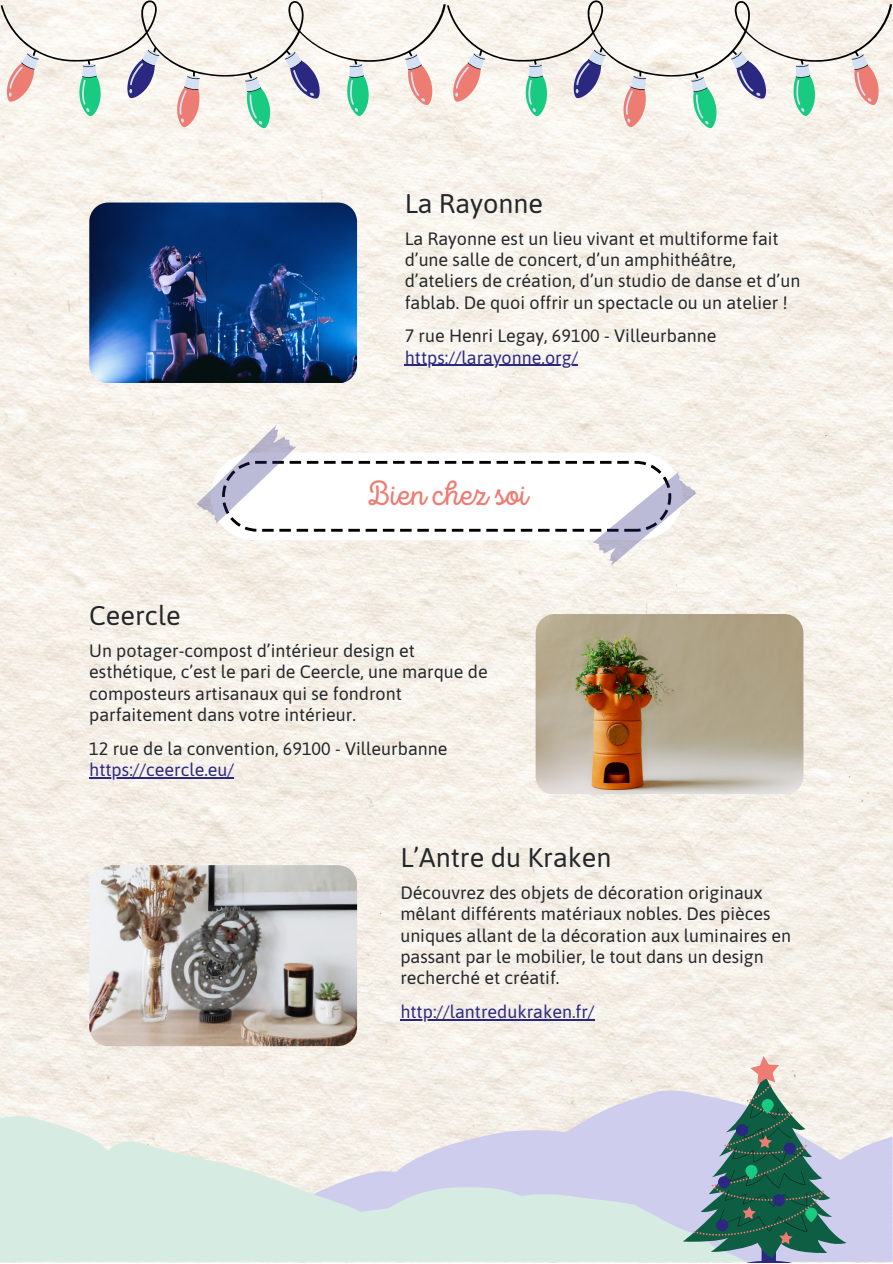
<style>
.page{position:relative;width:893px;height:1264px;background:#fff}
.page>*{position:absolute;margin:0;border:0;box-sizing:border-box;transform-origin:0 0}
.t1{font:34.8px "Intro Script";color:#ed7c73}
.t2{font:27px "Asap";color:#252729}
.t3{font:17.85px/21.3px "Asap";color:#252729}
.t4{font:17.85px "Asap";color:#2b2882}
</style>
<div class="page">
<img style="left:0;top:0;width:892px;height:1262px">
<svg style="left:1px;top:0;width:890px;height:129px"></svg>
<svg style="left:0;top:1092px;width:313px;height:169px;background:#e0ece3"></svg>
<svg style="left:313px;top:1090px;width:579px;height:171px;background:#dbe0e7"></svg>
<svg style="left:682px;top:1056px;width:164px;height:206px;background:#8ca7a5"></svg>
<img style="left:89px;top:202px;width:268px;height:180px">
<svg style="left:191px;top:424px;width:510px;height:142px"></svg>
<img style="left:535px;top:614px;width:268px;height:180px">
<img style="left:89px;top:865px;width:268px;height:181px">
<hr style="left:404px;top:365px;width:174px;height:1px;background:#2b2882">
<hr style="left:89px;top:777px;width:145px;height:1px;background:#2b2882">
<hr style="left:400px;top:1019px;width:194px;height:1px;background:#2b2882">
<p class="t2" style="left:404px;top:187px;width:140px">La Rayonne</p>
<p class="t3" style="left:404px;top:227px;width:397px">La Rayonne est un lieu vivant et multiforme fait d’une salle de concert, d’un amphithéâtre, d’ateliers de création, d’un studio de danse et d’un fablab. De quoi offrir un spectacle ou un atelier !</p>
<p class="t3" style="left:404px;top:325px;width:313px">7 rue Henri Legay, 69100 - Villeurbanne</p>
<p class="t4" style="left:404px;top:347px;width:175px">https://larayonne.org/</p>
<p class="t1" style="left:366px;top:479px;width:162px">Bien chez soi</p>
<p class="t2" style="left:89px;top:600px;width:93px">Ceercle</p>
<p class="t3" style="left:89px;top:640px;width:400px">Un potager-compost d’intérieur design et esthétique, c’est le pari de Ceercle, une marque de composteurs artisanaux qui se fondront parfaitement dans votre intérieur.</p>
<p class="t3" style="left:89px;top:737px;width:359px">12 rue de la convention, 69100 - Villeurbanne</p>
<p class="t4" style="left:89px;top:759px;width:146px">https://ceercle.eu/</p>
<p class="t2" style="left:400px;top:841px;width:212px">L’Antre du Kraken</p>
<p class="t3" style="left:400px;top:881px;width:392px">Découvrez des objets de décoration originaux mêlant différents matériaux nobles. Des pièces uniques allant de la décoration aux luminaires en passant par le mobilier, le tout dans un design recherché et créatif.</p>
<p class="t4" style="left:400px;top:1001px;width:196px">http://lantredukraken.fr/</p>
</div>
